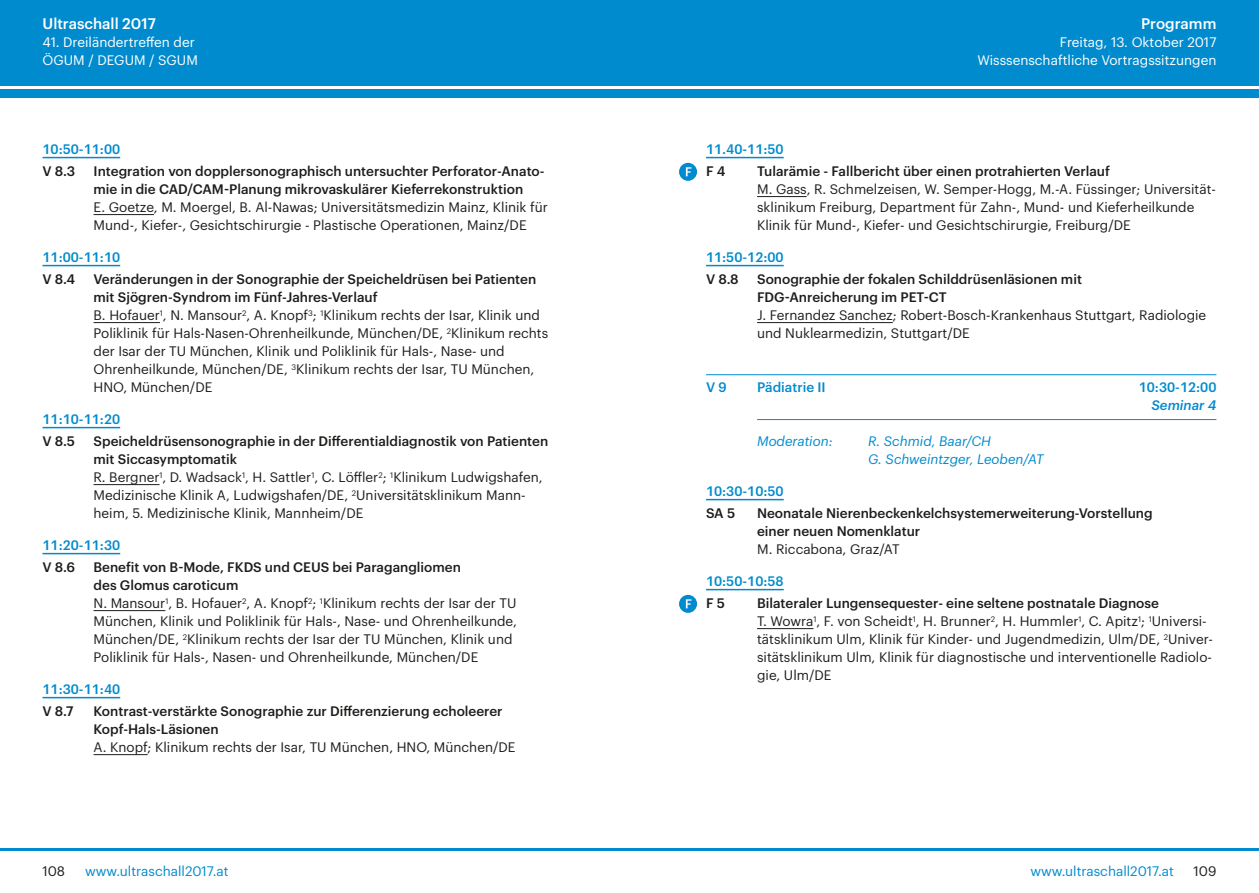
<style>
.page{position:relative;width:1259px;height:893px;background:#fff}
.page>*{position:absolute;margin:0;border:0;box-sizing:border-box;transform-origin:0 0}
.t1{font:500 15px "Graphik";color:#fff}
.t2{font:13.5px/18px "Graphik";color:#1d1d1b}
.t3{font:500 13.5px/18px "Graphik";color:#1d1d1b}
.t4{font:500 13.5px "Graphik";color:#008bce}
.t5{font:13.5px/18px "Graphik";color:#fff}
.t6{font:italic 13.5px/18px "Graphik";color:#008bce}
.t7{font:13.5px "Graphik";color:#008bce}
.t8{font:italic 500 13.5px "Graphik";color:#008bce}
.s1{font-weight:500}
</style>
<div class="page">
<div style="left:0;top:0;width:1259px;height:85px;background:#008bce"></div>
<div style="left:0;top:89px;width:1259px;height:9px;background:#008bce"></div>
<hr style="left:0;top:848px;width:1259px;height:2px;background:#008bce">
<hr style="left:43px;top:157px;width:77px;height:1px;background:#008bce">
<hr style="left:94px;top:214px;width:60px;height:1px;background:#1d1d1b">
<hr style="left:43px;top:265px;width:77px;height:1px;background:#008bce">
<hr style="left:94px;top:322px;width:66px;height:1px;background:#1d1d1b">
<hr style="left:43px;top:427px;width:77px;height:1px;background:#008bce">
<hr style="left:94px;top:484px;width:65px;height:1px;background:#1d1d1b">
<hr style="left:43px;top:553px;width:77px;height:1px;background:#008bce">
<hr style="left:94px;top:610px;width:71px;height:1px;background:#1d1d1b">
<hr style="left:43px;top:697px;width:77px;height:1px;background:#008bce">
<hr style="left:94px;top:754px;width:54px;height:1px;background:#1d1d1b">
<hr style="left:706px;top:157px;width:77px;height:1px;background:#008bce">
<hr style="left:757px;top:196px;width:49px;height:1px;background:#1d1d1b">
<hr style="left:706px;top:265px;width:77px;height:1px;background:#008bce">
<hr style="left:757px;top:322px;width:136px;height:1px;background:#1d1d1b">
<hr style="left:706px;top:374px;width:510px;height:1px;background:#008bce">
<hr style="left:757px;top:419px;width:459px;height:1px;background:#008bce">
<hr style="left:706px;top:499px;width:77px;height:1px;background:#008bce">
<hr style="left:706px;top:589px;width:77px;height:1px;background:#008bce">
<hr style="left:757px;top:628px;width:56px;height:1px;background:#1d1d1b">
<div style="left:679px;top:163px;width:18px;height:18px;background:#008bce;border-radius:50%"></div>
<svg style="left:686px;top:167px;width:5px;height:9px"></svg>
<div style="left:679px;top:595px;width:18px;height:18px;background:#008bce;border-radius:50%"></div>
<svg style="left:686px;top:599px;width:5px;height:9px"></svg>
<p class="t1" style="left:43px;top:12px;width:115px">Ultraschall 2017</p>
<p class="t5" style="left:43px;top:32px;width:157px">41. Dreiländertreffen der<br>ÖGUM / DEGUM / SGUM</p>
<p class="t1" style="left:1141px;top:12px;width:77px">Programm</p>
<p class="t5" style="left:977px;top:32px;width:240px;text-align:right">Freitag, 13. Oktober 2017<br>Wisssenschaftliche Vortragssitzungen</p>
<p class="t4" style="left:43px;top:139px;width:79px">10:50-11:00</p>
<p class="t3" style="left:43px;top:161px;width:34px">V 8.3</p>
<p class="t3" style="left:94px;top:161px;width:452px">Integration von dopplersonographisch untersuchter Perforator-Anato&shy;mie in die CAD/CAM-Planung mikrovaskulärer Kieferrekonstruktion</p>
<p class="t2" style="left:94px;top:197px;width:456px">E. Goetze, M. Moergel, B. Al-Nawas; Universitätsmedizin Mainz, Klinik für<br>Mund-, Kiefer-, Gesichtschirurgie - Plastische Operationen, Mainz/DE</p>
<p class="t4" style="left:43px;top:247px;width:79px">11:00-11:10</p>
<p class="t3" style="left:43px;top:269px;width:34px">V 8.4</p>
<p class="t2" style="left:94px;top:269px;width:456px"><span class="s1">Veränderungen in der Sonographie der Speicheldrüsen bei Patienten mit Sjögren-Syndrom im Fünf-Jahres-Verlauf<br></span>B. Hofauer<sup>1</sup>, N. Mansour<sup>2</sup>, A. Knopf<sup>3</sup>; <sup>1</sup>Klinikum rechts der Isar, Klinik und Poliklinik für Hals-Nasen-Ohrenheilkunde, München/DE, <sup>2</sup>Klinikum rechts der Isar der TU München, Klinik und Poliklinik für Hals-, Nase- und Ohrenheilkunde, München/DE, <sup>3</sup>Klinikum rechts der Isar, TU München, HNO, München/DE</p>
<p class="t4" style="left:43px;top:409px;width:79px">11:10-11:20</p>
<p class="t3" style="left:43px;top:431px;width:34px">V 8.5</p>
<p class="t2" style="left:94px;top:431px;width:456px"><span class="s1">Speicheldrüsensonographie in der Differentialdiagnostik von Patienten mit Siccasymptomatik<br></span>R. Bergner<sup>1</sup>, D. Wadsack<sup>1</sup>, H. Sattler<sup>1</sup>, C. Löffler<sup>2</sup>; <sup>1</sup>Klinikum Ludwigshafen, Medizinische Klinik A, Ludwigshafen/DE, <sup>2</sup>Universitätsklinikum Mann&shy;heim, 5. Medizinische Klinik, Mannheim/DE</p>
<p class="t4" style="left:43px;top:535px;width:79px">11:20-11:30</p>
<p class="t3" style="left:43px;top:557px;width:34px">V 8.6</p>
<p class="t2" style="left:94px;top:557px;width:425px"><span class="s1">Benefit von B-Mode, FKDS und CEUS bei Paragangliomen<br>des Glomus caroticum<br></span>N. Mansour<sup>1</sup>, B. Hofauer<sup>2</sup>, A. Knopf<sup>2</sup>; <sup>1</sup>Klinikum rechts der Isar der TU München, Klinik und Poliklinik für Hals-, Nase- und Ohrenheilkunde, München/DE, <sup>2</sup>Klinikum rechts der Isar der TU München, Klinik und Poliklinik für Hals-, Nasen- und Ohrenheilkunde, München/DE</p>
<p class="t4" style="left:43px;top:679px;width:79px">11:30-11:40</p>
<p class="t3" style="left:43px;top:701px;width:33px">V 8.7</p>
<p class="t3" style="left:94px;top:701px;width:410px">Kontrast-verstärkte Sonographie zur Differenzierung echoleerer<br>Kopf-Hals-Läsionen</p>
<p class="t2" style="left:94px;top:737px;width:423px">A. Knopf; Klinikum rechts der Isar, TU München, HNO, München/DE</p>
<p class="t4" style="left:706px;top:139px;width:79px">11.40-11:50</p>
<p class="t3" style="left:706px;top:161px;width:21px">F 4</p>
<p class="t3" style="left:757px;top:161px;width:354px">Tularämie - Fallbericht über einen protrahierten Verlauf</p>
<p class="t2" style="left:757px;top:179px;width:460px">M. Gass, R. Schmelzeisen, W. Semper-Hogg, M.-A. Füssinger; Universität&shy;sklinikum Freiburg, Department für Zahn-, Mund- und Kieferheilkunde<br>Klinik für Mund-, Kiefer- und Gesichtschirurgie, Freiburg/DE</p>
<p class="t4" style="left:706px;top:247px;width:79px">11:50-12:00</p>
<p class="t3" style="left:706px;top:269px;width:34px">V 8.8</p>
<p class="t3" style="left:757px;top:269px;width:326px">Sonographie der fokalen Schilddrüsenläsionen mit<br>FDG-Anreicherung im PET-CT</p>
<p class="t2" style="left:757px;top:305px;width:451px">J. Fernandez Sanchez; Robert-Bosch-Krankenhaus Stuttgart, Radiologie und Nuklearmedizin, Stuttgart/DE</p>
<p class="t4" style="left:706px;top:377px;width:22px">V 9</p>
<p class="t4" style="left:757px;top:377px;width:70px">Pädiatrie II</p>
<p class="t4" style="left:1138px;top:377px;width:79px">10:30-12:00</p>
<p class="t8" style="left:1151px;top:395px;width:67px">Seminar 4</p>
<p class="t6" style="left:757px;top:431px;width:77px">Moderation:</p>
<p class="t6" style="left:868px;top:431px;width:177px">R. Schmid, Baar/CH<br>G. Schweintzger, Leoben/AT</p>
<p class="t4" style="left:706px;top:481px;width:79px">10:30-10:50</p>
<p class="t3" style="left:706px;top:503px;width:31px">SA 5</p>
<p class="t3" style="left:757px;top:503px;width:397px">Neonatale Nierenbeckenkelchsystemerweiterung-Vorstellung einer neuen Nomenklatur</p>
<p class="t2" style="left:757px;top:539px;width:144px">M. Riccabona, Graz/AT</p>
<p class="t4" style="left:706px;top:571px;width:79px">10:50-10:58</p>
<p class="t3" style="left:706px;top:593px;width:20px">F 5</p>
<p class="t2" style="left:757px;top:593px;width:457px"><span class="s1">Bilateraler Lungensequester- eine seltene postnatale Diagnose<br></span>T. Wowra<sup>1</sup>, F. von Scheidt<sup>1</sup>, H. Brunner<sup>2</sup>, H. Hummler<sup>1</sup>, C. Apitz<sup>1</sup>; <sup>1</sup>Universi&shy;tätsklinikum Ulm, Klinik für Kinder- und Jugendmedizin, Ulm/DE, <sup>2</sup>Univer&shy;sitätsklinikum Ulm, Klinik für diagnostische und interventionelle Radiolo&shy;gie, Ulm/DE</p>
<p class="t2" style="left:43px;top:861px;width:24px">108</p>
<p class="t7" style="left:85px;top:861px;width:145px">www.ultraschall2017.at</p>
<p class="t7" style="left:1030px;top:861px;width:145px">www.ultraschall2017.at</p>
<p class="t2" style="left:1193px;top:861px;width:24px">109</p>
</div>
